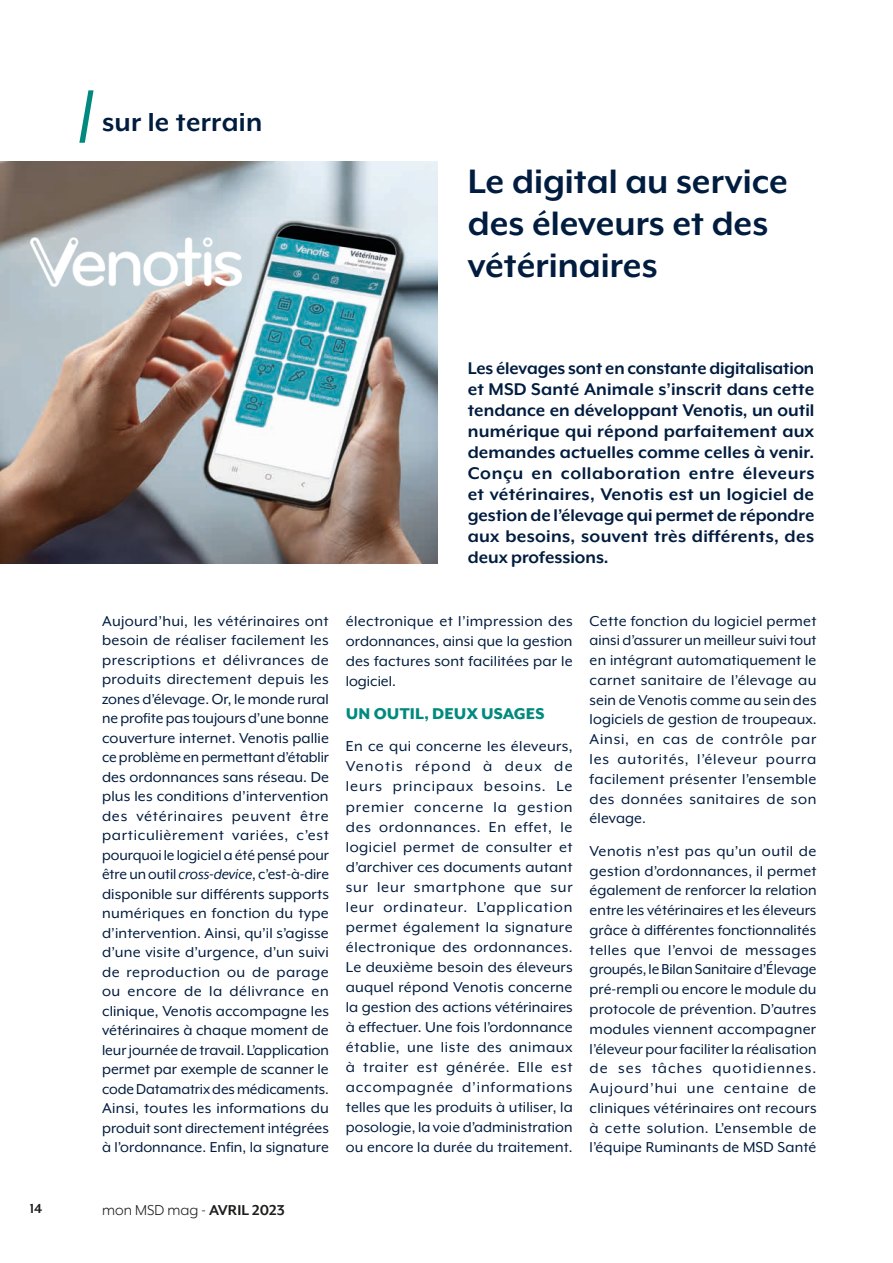
<style>
.page{position:relative;width:893px;height:1263px;background:#fff}
.page>*{position:absolute;margin:0;border:0;box-sizing:border-box;transform-origin:0 0}
.t1{font:700 39px/42px "Mr Eaves XL Mod OT";color:#001c3f}
.t2{font:700 30px "Mr Eaves XL Mod OT";letter-spacing:.01em;color:#001c3f}
.t3{font:700 19.5px/21px "Mr Eaves XL Mod OT";letter-spacing:.015em;color:#001c3f;text-align:justify}
.t4{font:800 18px "Mr Eaves XL Mod OT";letter-spacing:.005em;color:#008a7e}
.t5{font:16.5px/19.5px "Mr Eaves XL Mod OT";letter-spacing:.01em;color:#001c3f;text-align:justify}
.t6{font:16.5px "Mr Eaves XL Mod OT";color:#1d1d1b}
.t7{font:700 15px "Mr Eaves XL Mod OT";color:#1d1d1b}
.s1{font-style:italic}
.s2{font-weight:700}
</style>
<div class="page">
<img style="left:0;top:162px;width:438px;height:401px">
<svg style="left:79px;top:90px;width:15px;height:53px"></svg>
<img style="left:10px;top:215px;width:252px;height:93px">
<h2 class="t2" style="left:102px;top:106px;width:162px">sur le terrain</h2>
<h1 class="t1" style="left:468px;top:160px;width:322px">Le digital au service des éleveurs et des vétérinaires</h1>
<p class="t3" style="left:468px;top:357px;width:348px">Les élevages sont en constante digitalisation et MSD Santé Animale s’inscrit dans cette tendance en développant Venotis, un outil numérique qui répond parfaitement aux demandes actuelles comme celles à venir.<br>Conçu en collaboration entre éleveurs et vétérinaires, Venotis est un logiciel de gestion de l’élevage qui permet de répondre aux besoins, souvent très différents, des deux professions.</p>
<p class="t5" style="left:102px;top:611px;width:228px">Aujourd’hui, les vétérinaires ont besoin de réaliser facilement les prescriptions et délivrances de produits directement depuis les zones d’élevage. Or, le monde rural ne profite pas toujours d’une bonne couverture internet. Venotis pallie ce problème en permettant d’établir des ordonnances sans réseau. De plus les conditions d’intervention des vétérinaires peuvent être particulièrement variées, c’est pourquoi le logiciel a été pensé pour être un outil <span class="s1">cross-device</span>, c’est-à-dire disponible sur différents supports numériques en fonction du type d’intervention. Ainsi, qu’il s’agisse d’une visite d’urgence, d’un suivi de reproduction ou de parage ou encore de la délivrance en clinique, Venotis accompagne les vétérinaires à chaque moment de leur journée de travail. L’application permet par exemple de scanner le code Datamatrix des médicaments.<br>Ainsi, toutes les informations du produit sont directement intégrées à l’ordonnance. Enfin, la signature</p>
<p class="t5" style="left:346px;top:610px;width:228px;line-height:20.1px">électronique et l’impression des ordonnances, ainsi que la gestion des factures sont facilitées par le logiciel.</p>
<p class="t4" style="left:346px;top:703px;width:200px">UN OUTIL, DEUX USAGES</p>
<p class="t5" style="left:346px;top:736px;width:228px;line-height:20.1px">En ce qui concerne les éleveurs, Venotis répond à deux de leurs principaux besoins. Le premier concerne la gestion des ordonnances. En effet, le logiciel permet de consulter et d’archiver ces documents autant sur leur smartphone que sur leur ordinateur. L’application permet également la signature électronique des ordonnances.<br>Le deuxième besoin des éleveurs auquel répond Venotis concerne la gestion des actions vétérinaires à effectuer. Une fois l’ordonnance établie, une liste des animaux à traiter est générée. Elle est accompagnée d’informations telles que les produits à utiliser, la posologie, la voie d’administration ou encore la durée du traitement.</p>
<p class="t5" style="left:590px;top:611px;width:228px">Cette fonction du logiciel permet ainsi d’assurer un meilleur suivi tout en intégrant automatiquement le carnet sanitaire de l’élevage au sein de Venotis comme au sein des logiciels de gestion de troupeaux.<br>Ainsi, en cas de contrôle par les autorités, l’éleveur pourra facilement présenter l’ensemble des données sanitaires de son élevage.</p>
<p class="t5" style="left:590px;top:841px;width:228px">Venotis n’est pas qu’un outil de gestion d’ordonnances, il permet également de renforcer la relation entre les vétérinaires et les éleveurs grâce à différentes fonctionnalités telles que l’envoi de messages groupés, le Bilan Sanitaire d’Élevage pré-rempli ou encore le module du protocole de prévention. D’autres modules viennent accompagner l’éleveur pour faciliter la réalisation de ses tâches quotidiennes.<br>Aujourd’hui une centaine de cliniques vétérinaires ont recours à cette solution. L’ensemble de l’équipe Ruminants de MSD Santé</p>
<p class="t7" style="left:30px;top:1200px;width:14px">14</p>
<p class="t6" style="left:102px;top:1201px;width:184px">mon MSD mag - <span class="s2">AVRIL 2023</span></p>
</div>
